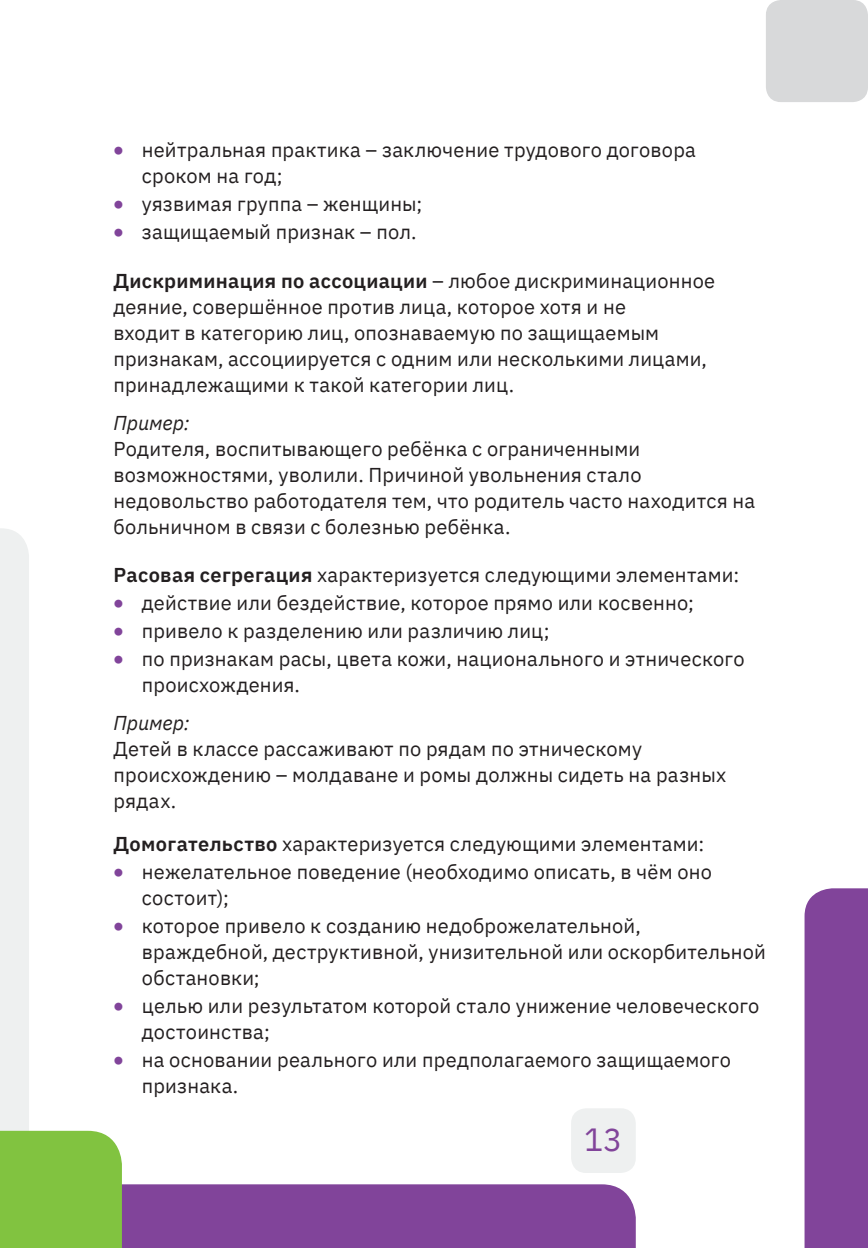
<style>
.page{position:relative;width:868px;height:1248px;background:#fff}
.page>*{position:absolute;margin:0;border:0;box-sizing:border-box;transform-origin:0 0}
.t1{font:32px "IBM Plex Sans";color:#81449a}
.t2{font:20px/26px "IBM Plex Sans";letter-spacing:.01em;color:#231f20}
.t3{font:italic 20px "IBM Plex Sans";letter-spacing:-.005em;color:#231f20}
.s1{color:#81449a}
.s2{font-weight:600}
</style>
<div class="page">
<svg style="left:0;top:528px;width:635px;height:719px"></svg>
<div style="left:804px;top:888px;width:63px;height:359px;background:#81449a"></div>
<div style="left:571px;top:1108px;width:64px;height:64px;background:#eef0f0;border-radius:15px"></div>
<div style="left:765px;top:0;width:102px;height:102px;background:#d8d9da;border-radius:15px"></div>
<p class="t2" style="left:142px;top:136px;width:555px;text-indent:-28px"><span class="s1">•</span> нейтральная практика – заключение трудового договора сроком на год;</p>
<p class="t2" style="left:113px;top:190px;width:310px"><span class="s1">•</span> уязвимая группа – женщины;</p>
<p class="t2" style="left:113px;top:218px;width:304px"><span class="s1">•</span> защищаемый признак – пол.</p>
<p class="t2" style="left:113px;top:266px;width:603px"><span class="s2">Дискриминация по ассоциации</span> – любое дискриминационное деяние, совершённое против лица, которое хотя и не<br>входит в категорию лиц, опознаваемую по защищаемым признакам, ассоциируется с одним или несколькими лицами, принадлежащими к такой категории лиц.</p>
<p class="t3" style="left:113px;top:407px;width:78px">Пример:</p>
<p class="t2" style="left:113px;top:434px;width:643px">Родителя, воспитывающего ребёнка с ограниченными возможностями, уволили. Причиной увольнения стало недовольство работодателя тем, что родитель часто находится на больничном в связи с болезнью ребёнка.</p>
<p class="t2" style="left:113px;top:560px;width:627px"><span class="s2">Расовая сегрегация</span> характеризуется следующими элементами:</p>
<p class="t2" style="left:113px;top:588px;width:582px"><span class="s1">•</span> действие или бездействие, которое прямо или косвенно;</p>
<p class="t2" style="left:113px;top:616px;width:437px"><span class="s1">•</span> привело к разделению или различию лиц;</p>
<p class="t2" style="left:142px;top:644px;width:604px;text-indent:-28px"><span class="s1">•</span> по признакам расы, цвета кожи, национального и этнического происхождения.</p>
<p class="t3" style="left:113px;top:707px;width:78px">Пример:</p>
<p class="t2" style="left:113px;top:734px;width:614px">Детей в классе рассаживают по рядам по этническому происхождению – молдаване и ромы должны сидеть на разных рядах.</p>
<p class="t2" style="left:113px;top:829px;width:592px"><span class="s2">Домогательство</span> характеризуется следующими элементами:</p>
<p class="t2" style="left:142px;top:857px;width:571px;text-indent:-28px"><span class="s1">•</span> нежелательное поведение (необходимо описать, в чём оно состоит);</p>
<p class="t2" style="left:142px;top:911px;width:625px;text-indent:-28px"><span class="s1">•</span> которое привело к созданию недоброжелательной, враждебной, деструктивной, унизительной или оскорбительной обстановки;</p>
<p class="t2" style="left:142px;top:991px;width:619px;text-indent:-28px"><span class="s1">•</span> целью или результатом которой стало унижение человеческого достоинства;</p>
<p class="t2" style="left:142px;top:1045px;width:590px;text-indent:-28px"><span class="s1">•</span> на основании реального или предполагаемого защищаемого признака.</p>
<h1 class="t1" style="left:584px;top:1114px;width:40px">13</h1>
</div>
